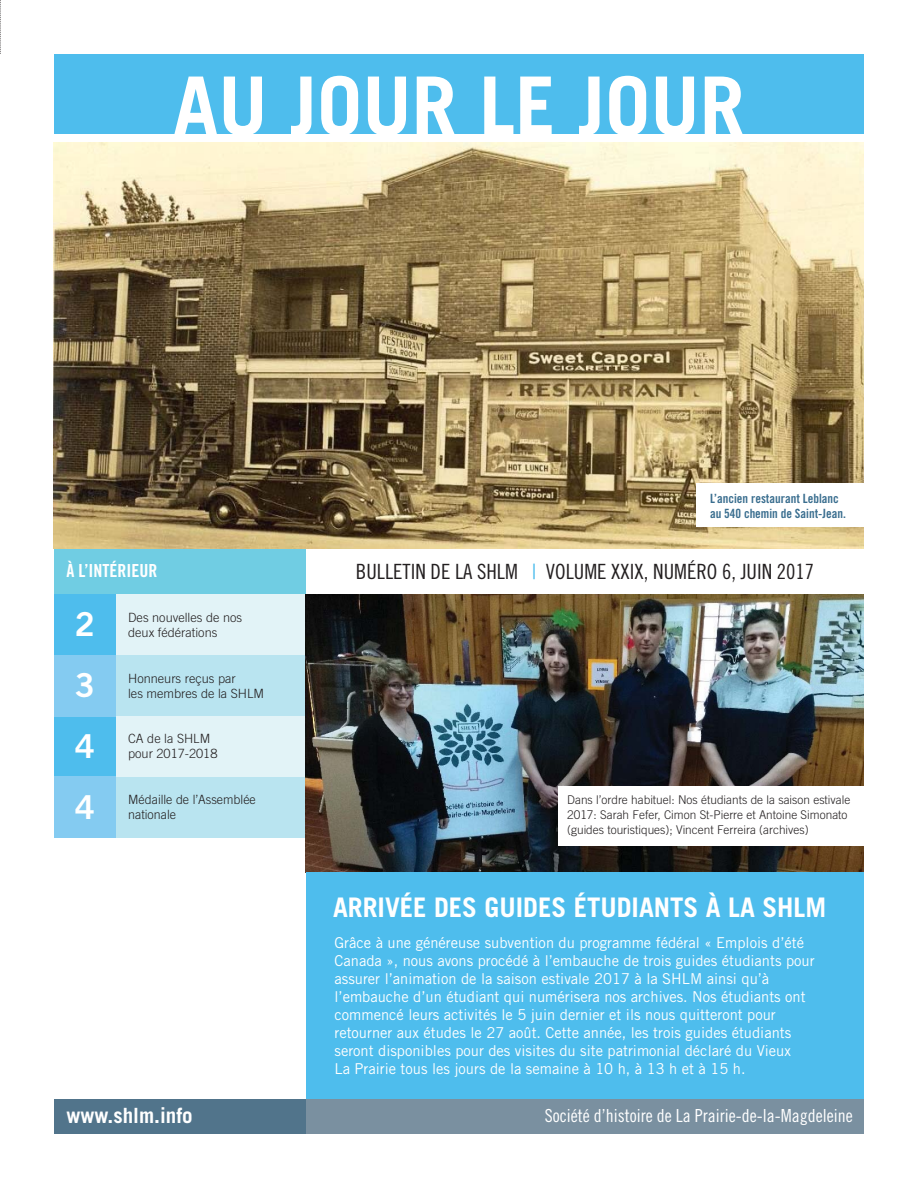
<style>
.page{position:relative;width:918px;height:1188px;background:#fff}
.page>*{position:absolute;margin:0;border:0;box-sizing:border-box;transform-origin:0 0}
.t1{font:700 81px "Trade Gothic LT Std";color:#fff}
.t2{font:33px "Trade Gothic LT Std Bd 2";color:#fff}
.t3{font:700 27px "Trade Gothic LT Std";color:#fff}
.t4{font:21px "Trade Gothic LT Std Cn 18";color:#231f20}
.t5{font:700 21px "Trade Gothic LT Std";color:#fff}
.t6{font:18px "Trade Gothic LT Std Cn 18";color:#fff}
.t7{font:18px "Trade Gothic LT Std Bd Cn 20";color:#fff}
.t8{font:15px/18px "Trade Gothic LT Std";color:#fff}
.t9{font:300 12.75px/15.3px "Trade Gothic LT Std";color:#231f20}
.t10{font:12.75px/15px "Trade Gothic LT Std Bd Cn 20";color:#3a6e8f}
.t11{font:300 12px/15px "Trade Gothic LT Std";color:#231f20}
.s1{color:#4ebded}
</style>
<div class="page">
<div style="left:106px;top:594px;width:200px;height:61px;background:#e2f3f7"></div>
<div style="left:106px;top:716px;width:200px;height:61px;background:#e2f3f7"></div>
<div style="left:54px;top:655px;width:259px;height:61px;background:#b9e4f0"></div>
<div style="left:54px;top:777px;width:259px;height:61px;background:#b9e4f0"></div>
<div style="left:54px;top:549px;width:252px;height:45px;background:#70cde3"></div>
<div style="left:54px;top:594px;width:61px;height:61px;background:#4ebded"></div>
<div style="left:54px;top:716px;width:61px;height:61px;background:#4ebded"></div>
<div style="left:54px;top:655px;width:61px;height:61px;background:#84cbf1"></div>
<div style="left:54px;top:777px;width:61px;height:61px;background:#84cbf1"></div>
<img style="left:306px;top:594px;width:558px;height:279px">
<div style="left:306px;top:873px;width:558px;height:226px;background:#4ebded"></div>
<svg style="left:0;top:0;width:1px;height:54px"></svg>
<div style="left:54px;top:54px;width:810px;height:80px;background:#4ebded"></div>
<div style="left:306px;top:1099px;width:558px;height:35px;background:#7a90a0"></div>
<div style="left:54px;top:1099px;width:252px;height:35px;background:#51748b"></div>
<img style="left:54px;top:143px;width:810px;height:406px">
<div style="left:697px;top:484px;width:215px;height:43px;background:#fff"></div>
<div style="left:558px;top:786px;width:320px;height:60px;background:#fff"></div>
<h1 class="t1" style="left:173px;top:77px;width:573px">AU JOUR LE JOUR</h1>
<p class="t7" style="left:66px;top:560px;width:92px">À L’INTÉRIEUR</p>
<h2 class="t2" style="left:75px;top:606px;width:22px">2</h2>
<p class="t9" style="left:128px;top:611px;width:116px">Des nouvelles de nos deux fédérations</p>
<h2 class="t2" style="left:75px;top:667px;width:22px">3</h2>
<p class="t9" style="left:128px;top:672px;width:137px">Honneurs reçus par<br>les membres de la SHLM</p>
<h2 class="t2" style="left:75px;top:727px;width:22px">4</h2>
<p class="t9" style="left:128px;top:733px;width:91px">CA de la SHLM pour 2017-2018</p>
<h2 class="t2" style="left:75px;top:788px;width:22px">4</h2>
<p class="t9" style="left:128px;top:794px;width:129px">Médaille de l’Assemblée nationale</p>
<p class="t10" style="left:710px;top:491px;width:137px">L’ancien restaurant Leblanc au 540 chemin de Saint-Jean.</p>
<h3 class="t4" style="left:356px;top:564px;width:460px">BULLETIN DE LA SHLM <span class="s1">|</span> VOLUME XXIX, NUMÉRO 6, JUIN 2017</h3>
<p class="t11" style="left:567px;top:794px;width:285px">Dans l’ordre habituel: Nos étudiants de la saison estivale<br>2017: Sarah Fefer, Cimon St-Pierre et Antoine Simonato (guides touristiques); Vincent Ferreira (archives)</p>
<h3 class="t3" style="left:333px;top:898px;width:495px">ARRIVÉE DES GUIDES ÉTUDIANTS À LA SHLM</h3>
<p class="t8" style="left:334px;top:935px;width:482px">Grâce à une généreuse subvention du programme fédéral « Emplois d’été Canada », nous avons procédé à l’embauche de trois guides étudiants pour assurer l’animation de la saison estivale 2017 à la SHLM ainsi qu’à l’embauche d’un étudiant qui numérisera nos archives. Nos étudiants ont commencé leurs activités le 5 juin dernier et ils nous quitteront pour retourner aux études le 27 août. Cette année, les trois guides étudiants seront disponibles pour des visites du site patrimonial déclaré du Vieux<br>La Prairie tous les jours de la semaine à 10 h, à 13 h et à 15 h.</p>
<h3 class="t5" style="left:66px;top:1108px;width:128px">www.shlm.info</h3>
<p class="t6" style="left:545px;top:1109px;width:309px">Société d’histoire de La Prairie-de-la-Magdeleine</p>
</div>
